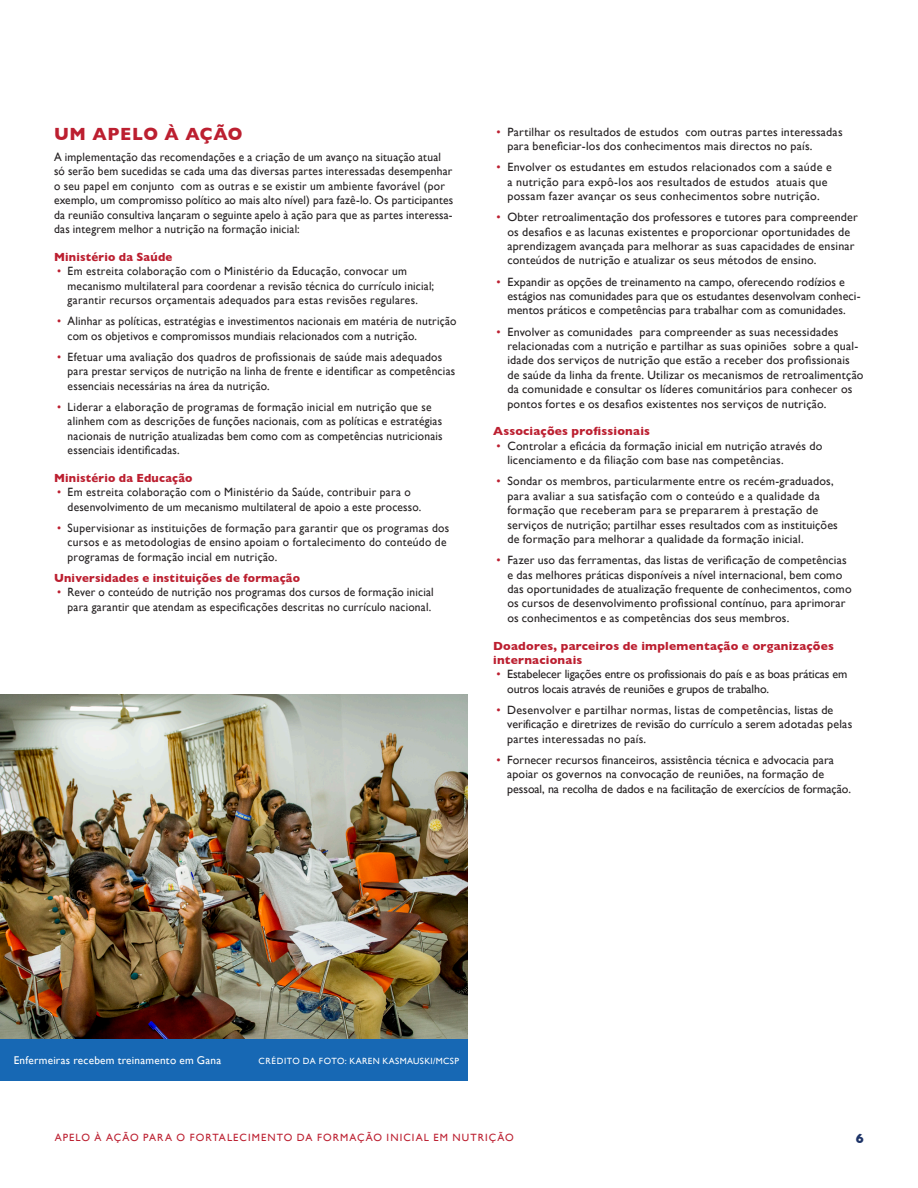
<style>
.page{position:relative;width:918px;height:1188px;background:#fff}
.page>*{position:absolute;margin:0;border:0;box-sizing:border-box;transform-origin:0 0}
.SubHead{font:700 18px "Gill Sans";letter-spacing:.03em;color:#bc1f30;scale:.96 1}
.t1{font:700 13.5px "Gill Sans";color:#1e3468}
.body_copy{font:12px/14.4px "Gill Sans";letter-spacing:.015em;color:#231f20}
.body_copy-2{font:12px/14.4px "Gill Sans";letter-spacing:.015em;color:#231f20;scale:.96 1}
.SectionSubHeads{font:12px/14.4px "Gill Sans";letter-spacing:.025em;color:#231f20;scale:.96 1}
.body_copy-3{font:12px/14.4px "Gill Sans";letter-spacing:-.01em;color:#231f20}
.SectionHeader{font:700 12px/14.4px "Gill Sans";letter-spacing:.02em;color:#bc1f30}
.SectionHeader-2{font:700 12px "Gill Sans";letter-spacing:.02em;color:#bc1f30;scale:.96 1}
.body_copy-4{font:11.25px "Gill Sans";letter-spacing:.02em;color:#fff}
.t2{font:10.5px "Gill Sans";letter-spacing:.105em;color:#bc1f30}
.body_copy-5{font:9px "Gill Sans";letter-spacing:.04em;color:#fff}
.s1{color:#bc1f30}
</style>
<div class="page">
<img style="left:0;top:694px;width:468px;height:346px">
<div style="left:0;top:1040px;width:468px;height:41px;background:#1768b4"></div>
<p class="SubHead" style="left:54px;top:119px;width:198px">UM APELO À AÇÃO</p>
<p class="body_copy-2" style="left:54px;top:150px;width:417px">A implementação das recomendações e a criação de um avanço na situação atual só serão bem sucedidas se cada uma das diversas partes interessadas desempenhar o seu papel em conjunto com as outras e se existir um ambiente favorável (por exemplo, um compromisso político ao mais alto nível) para fazê-lo. Os participantes da reunião consultiva lançaram o seguinte apelo à ação para que as partes interessa&shy;das integrem melhor a nutrição na formação inicial:</p>
<p class="SectionHeader-2" style="left:54px;top:247px;width:125px">Ministério da Saúde</p>
<p class="SectionSubHeads" style="left:68px;top:264px;width:383px;text-indent:-10px"><span class="s1">•</span> Em estreita colaboração com o Ministério da Educação, convocar um mecanismo multilateral para coordenar a revisão técnica do currículo inicial; garantir recursos orçamentais adequados para estas revisões regulares.</p>
<p class="body_copy-2" style="left:68px;top:314px;width:406px;text-indent:-10px"><span class="s1">•</span> Alinhar as políticas, estratégias e investimentos nacionais em matéria de nutrição com os objetivos e compromissos mundiais relacionados com a nutrição.</p>
<p class="body_copy-2" style="left:68px;top:349px;width:405px;text-indent:-10px"><span class="s1">•</span> Efetuar uma avaliação dos quadros de profissionais de saúde mais adequados para prestar serviços de nutrição na linha de frente e identificar as competências essenciais necessárias na área da nutrição.</p>
<p class="body_copy-2" style="left:68px;top:399px;width:392px;text-indent:-10px"><span class="s1">•</span> Liderar a elaboração de programas de formação inicial em nutrição que se alinhem com as descrições de funções nacionais, com as políticas e estratégias nacionais de nutrição atualizadas bem como com as competências nutricionais essenciais identificadas.</p>
<p class="SectionHeader-2" style="left:54px;top:468px;width:146px">Ministério da Educação</p>
<p class="body_copy-2" style="left:68px;top:485px;width:370px;text-indent:-10px"><span class="s1">•</span> Em estreita colaboração com o Ministério da Saúde, contribuir para o desenvolvimento de um mecanismo multilateral de apoio a este processo.</p>
<p class="body_copy-2" style="left:68px;top:520px;width:399px;text-indent:-10px"><span class="s1">•</span> Supervisionar as instituições de formação para garantir que os programas dos cursos e as metodologias de ensino apoiam o fortalecimento do conteúdo de programas de formação incial em nutrição.</p>
<p class="SectionHeader-2" style="left:54px;top:568px;width:258px">Universidades e instituições de formação</p>
<p class="body_copy-2" style="left:57px;top:585px;width:394px;text-align:right"><span class="s1">•</span> Rever o conteúdo de nutrição nos programas dos cursos de formação inicial para garantir que atendam as especificações descritas no currículo nacional.</p>
<p class="body_copy" style="left:507px;top:124px;width:337px;text-indent:-11px"><span class="s1">•</span> Partilhar os resultados de estudos com outras partes interessadas para beneficiar-los dos conhecimentos mais directos no país.</p>
<p class="body_copy" style="left:496px;top:160px;width:337px;text-align:center"><span class="s1">•</span> Envolver os estudantes em estudos relacionados com a saúde e a nutrição para expô-los aos resultados de estudos atuais que possam fazer avançar os seus conhecimentos sobre nutrição.</p>
<p class="body_copy" style="left:507px;top:210px;width:352px;text-indent:-11px"><span class="s1">•</span> Obter retroalimentação dos professores e tutores para compreender os desafios e as lacunas existentes e proporcionar oportunidades de aprendizagem avançada para melhorar as suas capacidades de ensinar conteúdos de nutrição e atualizar os seus métodos de ensino.</p>
<p class="body_copy" style="left:507px;top:274px;width:355px;text-indent:-11px"><span class="s1">•</span> Expandir as opções de treinamento na campo, oferecendo rodízios e estágios nas comunidades para que os estudantes desenvolvam conheci&shy;mentos práticos e competências para trabalhar com as comunidades.</p>
<p class="body_copy" style="left:507px;top:324px;width:358px;text-indent:-11px"><span class="s1">•</span> Envolver as comunidades para compreender as suas necessidades relacionadas com a nutrição e partilhar as suas opiniões sobre a qual&shy;idade dos serviços de nutrição que estão a receber dos profissionais de saúde da linha da frente. Utilizar os mecanismos de retroalimentção da comunidade e consultar os líderes comunitários para conhecer os pontos fortes e os desafios existentes nos serviços de nutrição.</p>
<p class="SectionHeader" style="left:493px;top:424px;width:158px">Associações profissionais</p>
<p class="body_copy" style="left:507px;top:439px;width:317px;text-indent:-11px"><span class="s1">•</span> Controlar a eficácia da formação inicial em nutrição através do licenciamento e da filiação com base nas competências.</p>
<p class="body_copy" style="left:507px;top:474px;width:332px;text-indent:-11px"><span class="s1">•</span> Sondar os membros, particularmente entre os recém-graduados, para avaliar a sua satisfação com o conteúdo e a qualidade da formação que receberam para se prepararem à prestação de serviços de nutrição; partilhar esses resultados com as instituições de formação para melhorar a qualidade da formação inicial.</p>
<p class="body_copy" style="left:507px;top:553px;width:346px;text-indent:-11px"><span class="s1">•</span> Fazer uso das ferramentas, das listas de verificação de competências e das melhores práticas disponíveis a nível internacional, bem como das oportunidades de atualização frequente de conhecimentos, como os cursos de desenvolvimento profissional contínuo, para aprimorar os conhecimentos e as competências dos seus membros.</p>
<p class="SectionHeader" style="left:493px;top:638px;width:342px">Doadores, parceiros de implementação e organizações internacionais</p>
<p class="body_copy-3" style="left:507px;top:667px;width:342px;text-indent:-11px"><span class="s1">•</span> Estabelecer ligações entre os profissionais do país e as boas práticas em outros locais através de reuniões e grupos de trabalho.</p>
<p class="body_copy" style="left:507px;top:703px;width:347px;text-indent:-11px"><span class="s1">•</span> Desenvolver e partilhar normas, listas de competências, listas de verificação e diretrizes de revisão do currículo a serem adotadas pelas partes interessadas no país.</p>
<p class="body_copy" style="left:507px;top:753px;width:345px;text-indent:-11px"><span class="s1">•</span> Fornecer recursos financeiros, assistência técnica e advocacia para apoiar os governos na convocação de reuniões, na formação de pessoal, na recolha de dados e na facilitação de exercícios de formação.</p>
<p class="body_copy-4" style="left:14px;top:1054px;width:209px">Enfermeiras recebem treinamento em Gana</p>
<p class="body_copy-5" style="left:259px;top:1056px;width:202px">CRÉDITO DA FOTO: KAREN KASMAUSKI/MCSP</p>
<p class="t2" style="left:55px;top:1131px;width:461px">APELO À AÇÃO PARA O FORTALECIMENTO DA FORMAÇÃO INICIAL EM NUTRIÇÃO</p>
<p class="t1" style="left:856px;top:1128px;width:10px">6</p>
</div>
